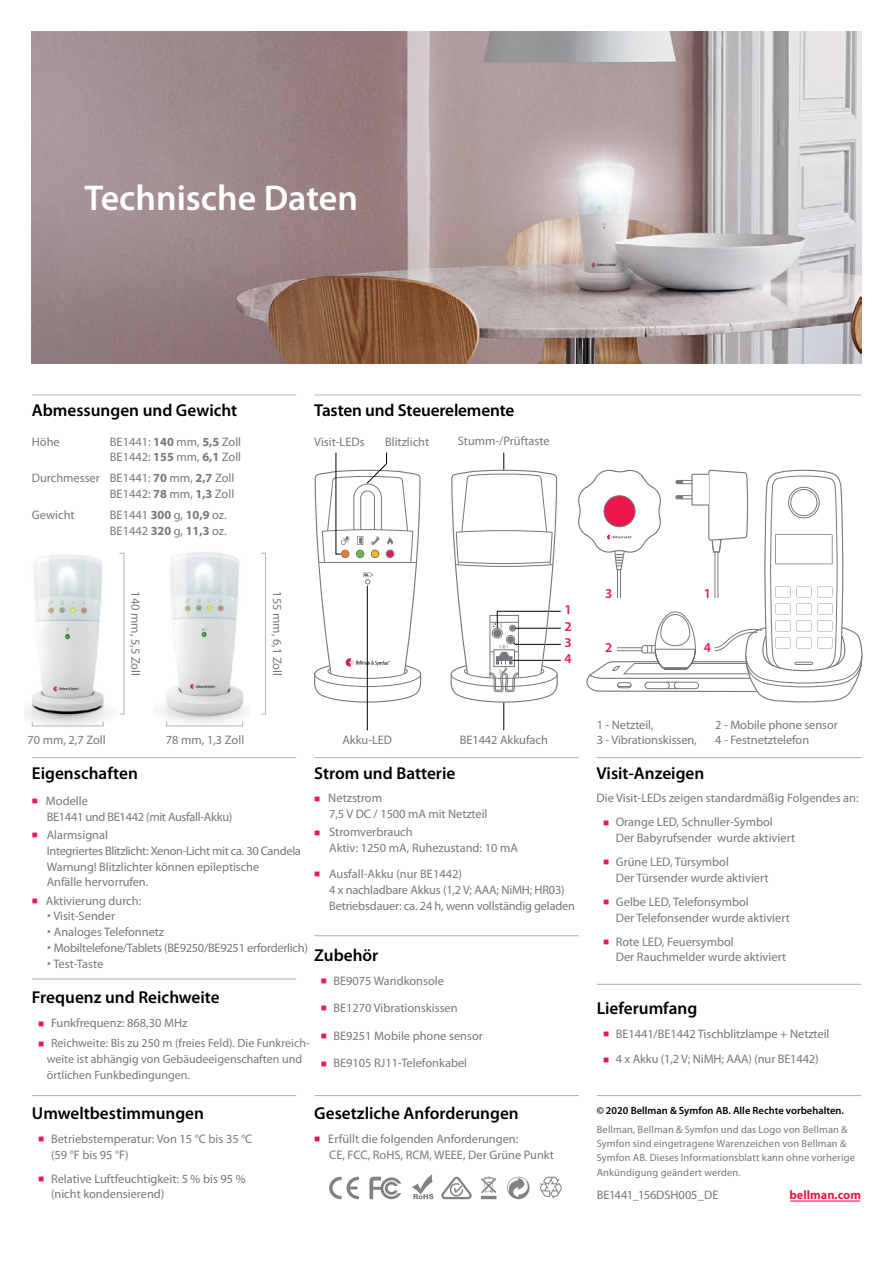
<style>
.page{position:relative;width:893px;height:1263px;background:#fff}
.page>*{position:absolute;margin:0;border:0;box-sizing:border-box;transform-origin:0 0}
.t1{font:600 36px "Myriad Pro";color:#fff}
.t2{font:600 17.25px "Myriad Pro";color:#000}
.t3{font:600 13.5px/16.2px "Myriad Pro";color:#ed174c;text-align:justify}
.t4{font:12.3px/15.8px "Myriad Pro";color:#77787b}
.t5{font:12.3px/15.8px "Myriad Pro";letter-spacing:-.025em;color:#77787b}
.t6{font:700 12.3px "Myriad Pro";color:#ed174c}
.t7{font:12px/15.8px "Myriad Pro";color:#77787b}
.t8{font:10.5px/14.2px "Myriad Pro";letter-spacing:.015em;color:#77787b}
.t9{font:600 10.5px "Myriad Pro";color:#000}
.s1{font-weight:700}
.s2{color:#ed174c}
</style>
<div class="page">
<img style="left:24px;top:554px;width:89px;height:173px">
<div style="left:32px;top:721px;width:72px;height:5px;border:1px solid #b1b4b6"></div>
<hr style="left:32px;top:395px;width:264px;height:1px;background:#b1b4b6">
<hr style="left:314px;top:395px;width:547px;height:1px;background:#b1b4b6">
<div style="left:119px;top:553px;width:5px;height:161px;border:1px solid #b1b4b6"></div>
<img style="left:32px;top:32px;width:829px;height:332px">
<svg style="left:578px;top:469px;width:285px;height:234px"></svg>
<hr style="left:32px;top:1095px;width:264px;height:1px;background:#a7afb5">
<hr style="left:314px;top:1095px;width:265px;height:1px;background:#a7afb5">
<hr style="left:597px;top:1095px;width:264px;height:1px;background:#a7afb5">
<hr style="left:597px;top:984px;width:264px;height:1px;background:#a7afb5">
<hr style="left:314px;top:757px;width:265px;height:1px;background:#b1b4b6">
<hr style="left:32px;top:757px;width:264px;height:1px;background:#b1b4b6">
<hr style="left:597px;top:757px;width:264px;height:1px;background:#a7afb5">
<svg style="left:450px;top:453px;width:111px;height:277px"></svg>
<hr style="left:367px;top:586px;width:1px;height:144px;background:#000">
<img style="left:160px;top:552px;width:86px;height:175px">
<div style="left:166px;top:721px;width:77px;height:5px;border:1px solid #b1b4b6"></div>
<div style="left:261px;top:553px;width:5px;height:161px;border:1px solid #b1b4b6"></div>
<hr style="left:32px;top:979px;width:264px;height:1px;background:#a7afb5">
<hr style="left:314px;top:935px;width:265px;height:1px;background:#a7afb5">
<svg style="left:314px;top:452px;width:108px;height:251px"></svg>
<hr style="left:790px;top:1200px;width:70px;height:1px;background:#ed174c">
<svg style="left:481px;top:1177px;width:16px;height:22px"></svg>
<svg style="left:507px;top:1177px;width:23px;height:22px"></svg>
<svg style="left:329px;top:1177px;width:30px;height:22px"></svg>
<svg style="left:539px;top:1177px;width:23px;height:22px"></svg>
<svg style="left:412px;top:1174px;width:21px;height:25px"></svg>
<svg style="left:369px;top:1177px;width:32px;height:22px"></svg>
<svg style="left:441px;top:1176px;width:31px;height:23px"></svg>
<h1 class="t1" style="left:85px;top:175px;width:275px">Technische Daten</h1>
<h2 class="t2" style="left:32px;top:399px;width:207px">Abmessungen und Gewicht</h2>
<p class="t4" style="left:32px;top:433px;width:29px">Höhe</p>
<p class="t4" style="left:110px;top:433px;width:133px">BE1441: <span class="s1">140</span> mm, <span class="s1">5,5</span> Zoll<br>BE1442: <span class="s1">155</span> mm, <span class="s1">6,1</span> Zoll</p>
<p class="t4" style="left:32px;top:470px;width:204px;text-align:right">Durchmesser BE1441: <span class="s1">70</span> mm, <span class="s1">2,7</span> Zoll<br>BE1442: <span class="s1">78</span> mm, <span class="s1">1,3</span> Zoll</p>
<p class="t4" style="left:32px;top:507px;width:44px">Gewicht</p>
<p class="t4" style="left:110px;top:507px;width:118px">BE1441 <span class="s1">300</span> g, <span class="s1">10,9</span> oz.<br>BE1442 <span class="s1">320</span> g, <span class="s1">11,3</span> oz.</p>
<p class="t4" style="left:27px;top:732px;width:80px">70 mm, 2,7 Zoll</p>
<p class="t4" style="left:144px;top:591px;width:86px;rotate:90deg">140 mm, 5,5 Zoll</p>
<p class="t4" style="left:166px;top:732px;width:80px">78 mm, 1,3 Zoll</p>
<p class="t4" style="left:285px;top:591px;width:86px;rotate:90deg">155 mm, 6,1 Zoll</p>
<h2 class="t2" style="left:314px;top:399px;width:202px">Tasten und Steuerelemente</h2>
<p class="t4" style="left:314px;top:433px;width:52px">Visit-LEDs</p>
<p class="t4" style="left:385px;top:433px;width:46px">Blitzlicht</p>
<p class="t4" style="left:458px;top:433px;width:93px">Stumm-/Prüftaste</p>
<p class="t4" style="left:342px;top:732px;width:51px">Akku-LED</p>
<p class="t3" style="left:564px;top:601px;width:9px">1<br>2<br>3<br>4</p>
<p class="t4" style="left:460px;top:732px;width:90px">BE1442 Akkufach</p>
<h2 class="t2" style="left:32px;top:762px;width:107px">Eigenschaften</h2>
<p class="t5" style="left:47px;top:793px;width:187px;text-indent:-15px"><span class="s2">■</span> Modelle<br>BE1441 und BE1442 (mit Ausfall-Akku)</p>
<p class="t4" style="left:47px;top:827px;width:256px;text-indent:-15px"><span class="s2">■</span> Alarmsignal<br>Integriertes Blitzlicht: Xenon-Licht mit ca. 30 Candela Warnung! Blitzlichter können epileptische<br>Anfälle hervorrufen.</p>
<p class="t4" style="left:53px;top:892px;width:256px;text-indent:-21px"><span class="s2">■</span> Aktivierung durch:<br>Visit-Sender<br>Analoges Telefonnetz<br>Mobiltelefone/Tablets (BE9250/BE9251 erforderlich)<br>Test-Taste</p>
<h2 class="t2" style="left:314px;top:762px;width:143px">Strom und Batterie</h2>
<p class="t4" style="left:329px;top:790px;width:160px;text-indent:-15px"><span class="s2">■</span> Netzstrom<br>7,5 V DC / 1500 mA mit Netzteil</p>
<p class="t4" style="left:329px;top:824px;width:190px;text-indent:-15px"><span class="s2">■</span> Stromverbrauch<br>Aktiv: 1250 mA, Ruhezustand: 10 mA</p>
<p class="t4" style="left:329px;top:866px;width:247px;text-indent:-15px"><span class="s2">■</span> Ausfall-Akku (nur BE1442)<br>4 x nachladbare Akkus (1,2 V; AAA; NiMH; HR03)<br>Betriebsdauer: ca. 24 h, wenn vollständig geladen</p>
<h2 class="t2" style="left:314px;top:944px;width:66px">Zubehör</h2>
<p class="t4" style="left:321px;top:972px;width:125px"><span class="s2">■</span> BE9075 Wandkonsole</p>
<p class="t4" style="left:321px;top:1000px;width:139px"><span class="s2">■</span> BE1270 Vibrationskissen</p>
<p class="t4" style="left:321px;top:1028px;width:164px"><span class="s2">■</span> BE9251 Mobile phone sensor</p>
<p class="t4" style="left:321px;top:1055px;width:148px"><span class="s2">■</span> BE9105 RJ11-Telefonkabel</p>
<h2 class="t2" style="left:32px;top:986px;width:189px">Frequenz und Reichweite</h2>
<p class="t4" style="left:38px;top:1015px;width:151px"><span class="s2">■</span> Funkfrequenz: 868,30 MHz</p>
<p class="t7" style="left:47px;top:1035px;width:264px;text-indent:-9px"><span class="s2">■</span> Reichweite: Bis zu 250 m (freies Feld). Die Funkreich&shy;weite ist abhängig von Gebäudeeigenschaften und örtlichen Funkbedingungen.</p>
<h2 class="t2" style="left:32px;top:1103px;width:174px">Umweltbestimmungen</h2>
<p class="t4" style="left:51px;top:1130px;width:203px;text-indent:-13px"><span class="s2">■</span> Betriebstemperatur: Von 15 °C bis 35 °C (59 °F bis 95 °F)</p>
<p class="t4" style="left:51px;top:1170px;width:196px;text-indent:-13px"><span class="s2">■</span> Relative Luftfeuchtigkeit: 5 % bis 95 % (nicht kondensierend)</p>
<h2 class="t2" style="left:314px;top:1103px;width:206px">Gesetzliche Anforderungen</h2>
<p class="t4" style="left:329px;top:1130px;width:226px;text-indent:-15px"><span class="s2">■</span> Erfüllt die folgenden Anforderungen:<br>CE, FCC, RoHS, RCM, WEEE, Der Grüne Punkt</p>
<p class="t3" style="left:605px;top:585px;width:9px">3</p>
<p class="t3" style="left:704px;top:585px;width:9px">1</p>
<p class="t3" style="left:605px;top:638px;width:9px">2</p>
<p class="t3" style="left:704px;top:638px;width:9px">4</p>
<p class="t4" style="left:597px;top:716px;width:58px">1 - Netzteil,</p>
<p class="t4" style="left:715px;top:716px;width:124px">2 - Mobile phone sensor</p>
<p class="t4" style="left:597px;top:732px;width:102px">3 - Vibrationskissen,</p>
<p class="t4" style="left:715px;top:732px;width:96px">4 - Festnetztelefon</p>
<h2 class="t2" style="left:597px;top:762px;width:109px">Visit-Anzeigen</h2>
<p class="t4" style="left:597px;top:790px;width:263px">Die Visit-LEDs zeigen standardmäßig Folgendes an:</p>
<p class="t4" style="left:616px;top:814px;width:181px;text-indent:-13px"><span class="s2">■</span> Orange LED, Schnuller-Symbol<br>Der Babyrufsender wurde aktiviert</p>
<p class="t4" style="left:616px;top:854px;width:154px;text-indent:-13px"><span class="s2">■</span> Grüne LED, Türsymbol<br>Der Türsender wurde aktiviert</p>
<p class="t4" style="left:616px;top:894px;width:176px;text-indent:-13px"><span class="s2">■</span> Gelbe LED, Telefonsymbol<br>Der Telefonsender wurde aktiviert</p>
<p class="t4" style="left:616px;top:933px;width:172px;text-indent:-13px"><span class="s2">■</span> Rote LED, Feuersymbol<br>Der Rauchmelder wurde aktiviert</p>
<h2 class="t2" style="left:597px;top:998px;width:102px">Lieferumfang</h2>
<p class="t4" style="left:603px;top:1025px;width:228px"><span class="s2">■</span> BE1441/BE1442 Tischblitzlampe + Netzteil</p>
<p class="t4" style="left:603px;top:1051px;width:217px"><span class="s2">■</span> 4 x Akku (1,2 V; NiMH; AAA) (nur BE1442)</p>
<p class="t9" style="left:597px;top:1104px;width:249px">© 2020 Bellman &amp; Symfon AB. Alle Rechte vorbehalten.</p>
<p class="t8" style="left:597px;top:1122px;width:260px">Bellman, Bellman &amp; Symfon und das Logo von Bellman &amp; Symfon sind eingetragene Warenzeichen von Bellman &amp; Symfon AB. Dieses Informationsblatt kann ohne vorherige Ankündigung geändert werden.</p>
<p class="t4" style="left:597px;top:1187px;width:123px">BE1441_156DSH005_DE</p>
<p class="t6" style="left:789px;top:1187px;width:73px">bellman.com</p>
</div>
